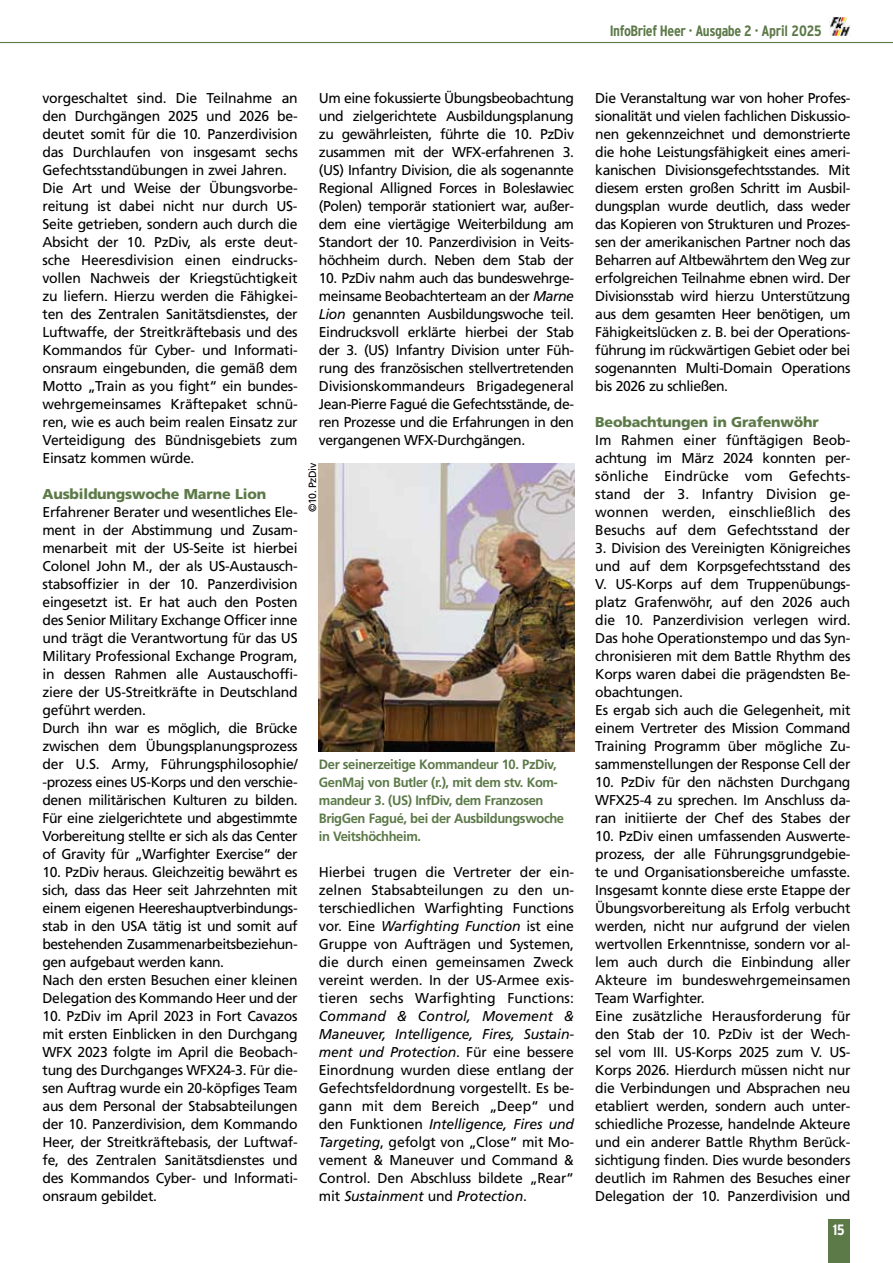
<style>
.page{position:relative;width:893px;height:1263px;background:#fff}
.page>*{position:absolute;margin:0;border:0;box-sizing:border-box;transform-origin:0 0}
.t1{font:700 condensed 15px "Interstate";letter-spacing:-.03em;color:#5c7948}
.t2{font:700 condensed 15px "Interstate";color:#fff}
.t3{font:14.25px/18px "Frutiger LT Pro";letter-spacing:-.02em;color:#000;text-align:justify}
.t4{font:900 14.25px "Frutiger";letter-spacing:-.015em;color:#5c7948}
.t5{font:700 13.5px/18px "Frutiger LT Pro";letter-spacing:-.03em;color:#5c7948;scale:.96 1}
.t6{font:10.5px "Frutiger LT Pro";letter-spacing:-.04em;color:#000}
.s1{font-style:italic}
</style>
<div class="page">
<hr style="left:0;top:42px;width:893px;height:1px;background:#5c7948">
<img style="left:829px;top:17px;width:21px;height:19px">
<div style="left:828px;top:1219px;width:21px;height:44px;background:#5c7948"></div>
<img style="left:319px;top:463px;width:255px;height:288px">
<p class="t3" style="left:43px;top:89px;width:257px;text-align:left">vorgeschaltet sind. Die Teilnahme an den Durchgängen 2025 und 2026 be&shy;deutet somit für die 10. Panzerdivision das Durchlaufen von insgesamt sechs Gefechtsstandübungen in zwei Jahren.<br>Die Art und Weise der Übungsvorbe&shy;reitung ist dabei nicht nur durch US-Seite getrieben, sondern auch durch die Absicht der 10. PzDiv, als erste deut&shy;sche Heeresdivision einen eindrucks&shy;vollen Nachweis der Kriegstüchtigkeit zu liefern. Hierzu werden die Fähigkei&shy;ten des Zentralen Sanitätsdienstes, der Luftwaffe, der Streitkräftebasis und des Kommandos für Cyber- und Informati&shy;onsraum eingebunden, die gemäß dem Motto „Train as you fight“ ein bundes&shy;wehrgemeinsames Kräftepaket schnü&shy;ren, wie es auch beim realen Einsatz zur Verteidigung des Bündnisgebiets zum Einsatz kommen würde.</p>
<p class="t4" style="left:43px;top:485px;width:225px">Ausbildungswoche Marne Lion</p>
<p class="t3" style="left:43px;top:503px;width:257px;text-align:left">Erfahrener Berater und wesentliches Ele&shy;ment in der Abstimmung und Zusam&shy;menarbeit mit der US-Seite ist hierbei Colonel John M., der als US-Austausch&shy;stabsoffizier in der 10. Panzerdivision eingesetzt ist. Er hat auch den Posten des Senior Military Exchange Officer inne und trägt die Verantwortung für das US Military Professional Exchange Program, in dessen Rahmen alle Austauschoffi&shy;ziere der US-Streitkräfte in Deutschland geführt werden.<br>Durch ihn war es möglich, die Brücke zwischen dem Übungsplanungsprozess der U.S. Army, Führungsphilosophie/ -prozess eines US-Korps und den verschie&shy;denen militärischen Kulturen zu bilden.<br>Für eine zielgerichtete und abgestimmte Vorbereitung stellte er sich als das Center of Gravity für „Warfighter Exercise“ der</p>
<p class="t3" style="left:43px;top:863px;width:257px;text-align:left">10. PzDiv heraus. Gleichzeitig bewährt es sich, dass das Heer seit Jahrzehnten mit einem eigenen Heereshauptverbindungs&shy;stab in den USA tätig ist und somit auf bestehenden Zusammenarbeitsbeziehun&shy;gen aufgebaut werden kann.<br>Nach den ersten Besuchen einer kleinen Delegation des Kommando Heer und der</p>
<p class="t3" style="left:43px;top:1007px;width:257px">10. PzDiv im April 2023 in Fort Cavazos mit ersten Einblicken in den Durchgang WFX 2023 folgte im April die Beobach&shy;tung des Durchganges WFX24-3. Für die&shy;sen Auftrag wurde ein 20-köpfiges Team aus dem Personal der Stabsabteilungen der 10. Panzerdivision, dem Kommando Heer, der Streitkräftebasis, der Luftwaf&shy;fe, des Zentralen Sanitätsdienstes und des Kommandos Cyber- und Informati&shy;onsraum gebildet.</p>
<p class="t3" style="left:319px;top:89px;width:257px">Um eine fokussierte Übungsbeobachtung und zielgerichtete Ausbildungsplanung zu gewährleisten, führte die 10. PzDiv zusammen mit der WFX-erfahrenen 3. (US) Infantry Division, die als sogenannte Regional Alligned Forces in Bolesławiec (Polen) temporär stationiert war, außer&shy;dem eine viertägige Weiterbildung am Standort der 10. Panzerdivision in Veits&shy;höchheim durch. Neben dem Stab der</p>
<p class="t3" style="left:319px;top:269px;width:257px">10. PzDiv nahm auch das bundeswehrge&shy;meinsame Beobachterteam an der <span class="s1">Marne Lion</span> genannten Ausbildungswoche teil.<br>Eindrucksvoll erklärte hierbei der Stab der 3. (US) Infantry Division unter Füh&shy;rung des französischen stellvertretenden Divisionskommandeurs Brigadegeneral Jean-Pierre Fagué die Gefechtsstände, de&shy;ren Prozesse und die Erfahrungen in den vergangenen WFX-Durchgängen.</p>
<p class="t6" style="left:306px;top:512px;width:50px;rotate:-90deg">©10. PzDiv</p>
<p class="t5" style="left:319px;top:755px;width:257px">Der seinerzeitige Kommandeur 10. PzDiv, GenMaj von Butler (r.), mit dem stv. Kom&shy;mandeur 3. (US) InfDiv, dem Franzosen BrigGen Fagué, bei der Ausbildungswoche in Veitshöchheim.</p>
<p class="t3" style="left:319px;top:863px;width:257px">Hierbei trugen die Vertreter der ein&shy;zelnen Stabsabteilungen zu den un&shy;terschiedlichen Warfighting Functions vor. Eine <span class="s1">Warfighting Function</span> ist eine Gruppe von Aufträgen und Systemen, die durch einen gemeinsamen Zweck vereint werden. In der US-Armee exis&shy;tieren sechs Warfighting Functions:</p>
<p class="t3" style="left:319px;top:1007px;width:257px"><span class="s1">Command &amp; Control, Movement &amp; Maneuver, Intelligence, Fires, Sustain&shy;ment und Protection</span>. Für eine bessere Einordnung wurden diese entlang der Gefechtsfeldordnung vorgestellt. Es be&shy;gann mit dem Bereich „Deep“ und den Funktionen <span class="s1">Intelligence, Fires und Targeting</span>, gefolgt von „Close“ mit Mo&shy;vement &amp; Maneuver und Command &amp; Control. Den Abschluss bildete „Rear“ mit <span class="s1">Sustainment</span> und <span class="s1">Protection</span>.</p>
<p class="t1" style="left:610px;top:22px;width:213px">InfoBrief Heer · Ausgabe 2 · April 2025</p>
<p class="t3" style="left:595px;top:89px;width:257px">Die Veranstaltung war von hoher Profes&shy;sionalität und vielen fachlichen Diskussio&shy;nen gekennzeichnet und demonstrierte die hohe Leistungsfähigkeit eines ameri&shy;kanischen Divisionsgefechtsstandes. Mit diesem ersten großen Schritt im Ausbil&shy;dungsplan wurde deutlich, dass weder das Kopieren von Strukturen und Prozes&shy;sen der amerikanischen Partner noch das Beharren auf Altbewährtem den Weg zur erfolgreichen Teilnahme ebnen wird. Der Divisionsstab wird hierzu Unterstützung aus dem gesamten Heer benötigen, um Fähigkeitslücken z. B. bei der Operations&shy;führung im rückwärtigen Gebiet oder bei sogenannten Multi-Domain Operations bis 2026 zu schließen.</p>
<p class="t4" style="left:595px;top:413px;width:225px">Beobachtungen in Grafenwöhr</p>
<p class="t3" style="left:595px;top:431px;width:257px">Im Rahmen einer fünftägigen Beob&shy;achtung im März 2024 konnten per&shy;sönliche Eindrücke vom Gefechts&shy;stand der 3. Infantry Division ge&shy;wonnen werden, einschließlich des Besuchs auf dem Gefechtsstand der</p>
<p class="t3" style="left:595px;top:539px;width:257px;text-align:left">3. Division des Vereinigten Königreiches und auf dem Korpsgefechtsstand des V. US-Korps auf dem Truppenübungs&shy;platz Grafenwöhr, auf den 2026 auch die 10. Panzerdivision verlegen wird.<br>Das hohe Operationstempo und das Syn&shy;chronisieren mit dem Battle Rhythm des Korps waren dabei die prägendsten Be&shy;obachtungen.<br>Es ergab sich auch die Gelegenheit, mit einem Vertreter des Mission Command Training Programm über mögliche Zu&shy;sammenstellungen der Response Cell der</p>
<p class="t3" style="left:595px;top:773px;width:257px">10. PzDiv für den nächsten Durchgang WFX25-4 zu sprechen. Im Anschluss da&shy;ran initiierte der Chef des Stabes der</p>
<p class="t3" style="left:595px;top:827px;width:257px;text-align:left">10. PzDiv einen umfassenden Auswerte&shy;prozess, der alle Führungsgrundgebie&shy;te und Organisationsbereiche umfasste.<br>Insgesamt konnte diese erste Etappe der Übungsvorbereitung als Erfolg verbucht werden, nicht nur aufgrund der vielen wertvollen Erkenntnisse, sondern vor al&shy;lem auch durch die Einbindung aller Akteure im bundeswehrgemeinsamen Team Warfighter.<br>Eine zusätzliche Herausforderung für den Stab der 10. PzDiv ist der Wech&shy;sel vom III. US-Korps 2025 zum V. US-Korps 2026. Hierdurch müssen nicht nur die Verbindungen und Absprachen neu etabliert werden, sondern auch unter&shy;schiedliche Prozesse, handelnde Akteure und ein anderer Battle Rhythm Berück&shy;sichtigung finden. Dies wurde besonders deutlich im Rahmen des Besuches einer Delegation der 10. Panzerdivision und</p>
<p class="t2" style="left:833px;top:1221px;width:13px">15</p>
</div>
